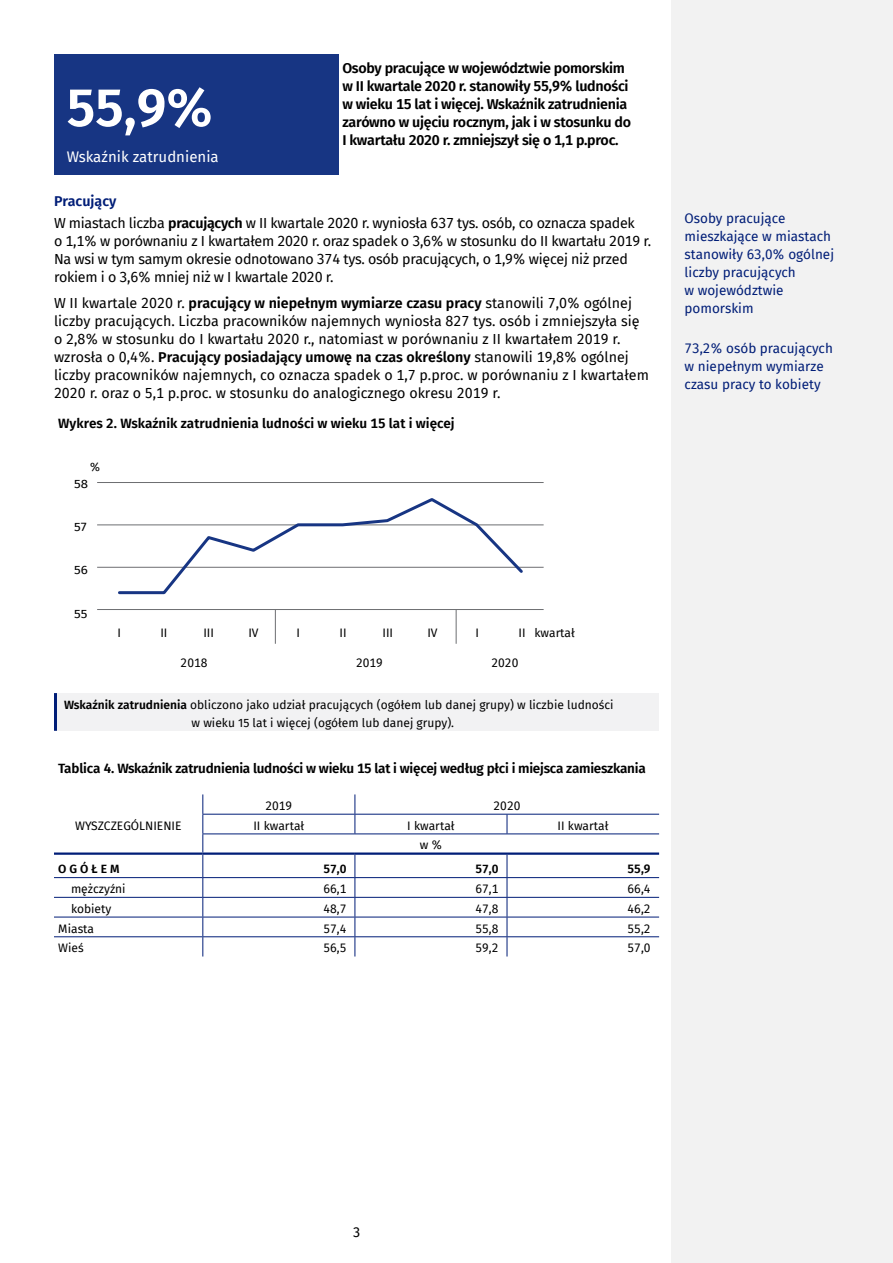
<style>
.page{position:relative;width:893px;height:1263px;background:#fff}
.page>*{position:absolute;margin:0;border:0;box-sizing:border-box;transform-origin:0 0}
.t1{font:600 54px "Fira Sans";color:#fff}
.granatowa_ramka{font:15px "Fira Sans";color:#fff}
.TEKST_zwykły{font:14.25px/18px "Fira Sans";letter-spacing:-.01em;color:#000}
.TEKST_zwykły-2{font:600 14.25px/18px "Fira Sans";letter-spacing:-.02em;color:#000}
.TYTUŁ_podrozdziału{font:600 14.25px "Fira Sans";color:#001d77}
.TEKST_na_marginesie{font:13.5px/18px "Fira Sans";color:#001d77}
.TYTUŁ_wykresu-tabl{font:600 13.5px "Fira Sans";letter-spacing:-.02em;color:#000}
.TYTUŁ_wykresu-tabl-2{font:600 13.5px "Fira Sans";color:#000}
.TABL_notka{font:12px/18px "Fira Sans";color:#000}
.TABL_główka{font:12px "Fira Sans";color:#000}
.TABL_Liczby{font:12px "Fira Sans";color:#000}
.TABL_Boczek-3{font:12px "Fira Sans";color:#000}
.TABL_Liczby-semibold{font:600 12px "Fira Sans";color:#000}
.TABL_Boczek-1{font:12px "Fira Sans";color:#000}
.TABL_notka-2{font:12px "Fira Sans";color:#000;scale:1.1 1}
.TABL_Boczek-1-semibo{font:600 12px "Fira Sans";color:#000}
.s1{font-weight:600}
</style>
<div class="page">
<hr style="left:0;top:0;width:1px;height:1263px;background:#f2f2f2">
<div style="left:672px;top:0;width:221px;height:1263px;background:#f2f2f2"></div>
<div style="left:54px;top:54px;width:284px;height:121px;background:#173583"></div>
<hr style="left:275px;top:610px;width:1px;height:34px;background:#6d6e71">
<hr style="left:456px;top:610px;width:1px;height:34px;background:#6d6e71">
<hr style="left:97px;top:482px;width:447px;height:1px;background:#6d6e71">
<hr style="left:97px;top:525px;width:447px;height:1px;background:#6d6e71">
<hr style="left:97px;top:567px;width:447px;height:1px;background:#6d6e71">
<hr style="left:97px;top:609px;width:447px;height:1px;background:#6d6e71">
<svg style="left:116px;top:498px;width:410px;height:97px"></svg>
<div style="left:56px;top:693px;width:603px;height:38px;background:#f2f2f3"></div>
<hr style="left:54px;top:693px;width:3px;height:38px;background:#001d77">
<hr style="left:202px;top:814px;width:153px;height:1px;background:#001d77">
<hr style="left:355px;top:814px;width:152px;height:1px;background:#001d77">
<svg style="left:355px;top:794px;width:1px;height:39px"></svg>
<hr style="left:507px;top:814px;width:152px;height:1px;background:#001d77">
<svg style="left:507px;top:814px;width:1px;height:19px"></svg>
<hr style="left:202px;top:833px;width:153px;height:1px;background:#001d77">
<hr style="left:355px;top:833px;width:152px;height:1px;background:#001d77">
<hr style="left:507px;top:833px;width:152px;height:1px;background:#001d77">
<hr style="left:203px;top:897px;width:152px;height:1px;background:#001d77">
<hr style="left:355px;top:897px;width:152px;height:1px;background:#001d77">
<hr style="left:507px;top:897px;width:152px;height:1px;background:#001d77">
<hr style="left:203px;top:917px;width:152px;height:1px;background:#001d77">
<hr style="left:355px;top:917px;width:152px;height:1px;background:#001d77">
<hr style="left:507px;top:917px;width:152px;height:1px;background:#001d77">
<hr style="left:54px;top:936px;width:149px;height:1px;background:#001d77">
<hr style="left:203px;top:936px;width:152px;height:1px;background:#001d77">
<svg style="left:202px;top:794px;width:1px;height:162px"></svg>
<hr style="left:355px;top:936px;width:152px;height:1px;background:#001d77">
<hr style="left:507px;top:936px;width:152px;height:1px;background:#001d77">
<hr style="left:54px;top:877px;width:149px;height:1px;background:#001d77">
<hr style="left:54px;top:897px;width:149px;height:1px;background:#001d77">
<hr style="left:54px;top:917px;width:149px;height:1px;background:#001d77">
<hr style="left:54px;top:852px;width:149px;height:3px;background:#001d77">
<svg style="left:355px;top:855px;width:1px;height:101px"></svg>
<svg style="left:507px;top:855px;width:1px;height:101px"></svg>
<hr style="left:203px;top:877px;width:152px;height:1px;background:#001d77">
<hr style="left:355px;top:877px;width:152px;height:1px;background:#001d77">
<hr style="left:507px;top:877px;width:152px;height:1px;background:#001d77">
<hr style="left:203px;top:852px;width:152px;height:3px;background:#001d77">
<hr style="left:355px;top:852px;width:152px;height:3px;background:#001d77">
<hr style="left:507px;top:852px;width:152px;height:3px;background:#001d77">
<p class="t1" style="left:67px;top:63px;width:147px">55,9%</p>
<p class="granatowa_ramka" style="left:67px;top:145px;width:154px">Wskaźnik zatrudnienia</p>
<p class="TEKST_zwykły-2" style="left:342px;top:59px;width:290px">Osoby pracujące w województwie pomorskim w II kwartale 2020 r. stanowiły 55,9% ludności w wieku 15 lat i więcej. Wskaźnik zatrudnienia zarówno w ujęciu rocznym, jak i w stosunku do I kwartału 2020 r. zmniejszył się o 1,1 p.proc.</p>
<p class="TYTUŁ_podrozdziału" style="left:54px;top:189px;width:64px">Pracujący</p>
<p class="TEKST_zwykły" style="left:54px;top:213px;width:599px">W miastach liczba <span class="s1">pracujących</span> w II kwartale 2020 r. wyniosła 637 tys. osób, co oznacza spadek<br>o 1,1% w porównaniu z I kwartałem 2020 r. oraz spadek o 3,6% w stosunku do II kwartału 2019 r.<br>Na wsi w tym samym okresie odnotowano 374 tys. osób pracujących, o 1,9% więcej niż przed rokiem i o 3,6% mniej niż w I kwartale 2020 r.</p>
<p class="TEKST_zwykły" style="left:54px;top:294px;width:596px">W II kwartale 2020 r. <span class="s1">pracujący w niepełnym wymiarze czasu pracy</span> stanowili 7,0% ogólnej liczby pracujących. Liczba pracowników najemnych wyniosła 827 tys. osób i zmniejszyła się o 2,8% w stosunku do I kwartału 2020 r., natomiast w porównaniu z II kwartałem 2019 r. wzrosła o 0,4%. <span class="s1">Pracujący posiadający umowę na czas określony</span> stanowili 19,8% ogólnej liczby pracowników najemnych, co oznacza spadek o 1,7 p.proc. w porównaniu z I kwartałem 2020 r. oraz o 5,1 p.proc. w stosunku do analogicznego okresu 2019 r.</p>
<p class="TYTUŁ_wykresu-tabl-2" style="left:58px;top:412px;width:398px">Wykres 2. Wskaźnik zatrudnienia ludności w wieku 15 lat i więcej</p>
<p class="TABL_notka" style="left:90px;top:458px;width:11px">%</p>
<p class="TABL_notka-2" style="left:74px;top:475px;width:14px">58</p>
<p class="TABL_notka-2" style="left:74px;top:518px;width:13px">57</p>
<p class="TABL_notka-2" style="left:74px;top:561px;width:14px">56</p>
<p class="TABL_notka-2" style="left:74px;top:604px;width:14px">55</p>
<p class="TABL_notka" style="left:117px;top:623px;width:5px">I</p>
<p class="TABL_notka" style="left:160px;top:623px;width:9px">II</p>
<p class="TABL_notka" style="left:203px;top:623px;width:12px">III</p>
<p class="TABL_notka" style="left:248px;top:623px;width:12px">IV</p>
<p class="TABL_notka" style="left:296px;top:623px;width:5px">I</p>
<p class="TABL_notka" style="left:339px;top:623px;width:9px">II</p>
<p class="TABL_notka" style="left:382px;top:623px;width:12px">III</p>
<p class="TABL_notka" style="left:427px;top:623px;width:12px">IV</p>
<p class="TABL_notka" style="left:475px;top:623px;width:5px">I</p>
<p class="TABL_notka" style="left:518px;top:623px;width:9px">II</p>
<p class="TABL_notka" style="left:181px;top:654px;width:28px">2018</p>
<p class="TABL_notka" style="left:356px;top:654px;width:28px">2019</p>
<p class="TABL_notka" style="left:492px;top:654px;width:28px">2020</p>
<p class="TABL_notka" style="left:534px;top:623px;width:42px">kwartał</p>
<p class="TABL_notka" style="left:192px;top:695px;width:423px;text-indent:-128px"><span class="s1">Wskaźnik zatrudnienia</span> obliczono jako udział pracujących (ogółem lub danej grupy) w liczbie ludności w wieku 15 lat i więcej (ogółem lub danej grupy).</p>
<p class="TYTUŁ_wykresu-tabl" style="left:58px;top:757px;width:589px">Tablica 4. Wskaźnik zatrudnienia ludności w wieku 15 lat i więcej według płci i miejsca zamieszkania</p>
<p class="TABL_główka" style="left:75px;top:816px;width:108px">WYSZCZEGÓLNIENIE</p>
<p class="TABL_główka" style="left:265px;top:797px;width:28px">2019</p>
<p class="TABL_główka" style="left:494px;top:797px;width:28px">2020</p>
<p class="TABL_główka" style="left:253px;top:816px;width:52px">II kwartał</p>
<p class="TABL_główka" style="left:407px;top:816px;width:49px">I kwartał</p>
<p class="TABL_główka" style="left:558px;top:816px;width:52px">II kwartał</p>
<p class="TABL_główka" style="left:420px;top:836px;width:24px">w %</p>
<p class="TABL_Boczek-1-semibo" style="left:58px;top:859px;width:63px">O G Ó Ł E M</p>
<p class="TABL_Liczby-semibold" style="left:323px;top:859px;width:25px">57,0</p>
<p class="TABL_Liczby-semibold" style="left:475px;top:859px;width:25px">57,0</p>
<p class="TABL_Liczby-semibold" style="left:628px;top:859px;width:25px">55,9</p>
<p class="TABL_Boczek-3" style="left:71px;top:880px;width:56px">mężczyźni</p>
<p class="TABL_Liczby" style="left:323px;top:880px;width:25px">66,1</p>
<p class="TABL_Liczby" style="left:475px;top:880px;width:25px">67,1</p>
<p class="TABL_Liczby" style="left:628px;top:880px;width:25px">66,4</p>
<p class="TABL_Boczek-3" style="left:71px;top:899px;width:42px">kobiety</p>
<p class="TABL_Liczby" style="left:323px;top:899px;width:25px">48,7</p>
<p class="TABL_Liczby" style="left:475px;top:899px;width:25px">47,8</p>
<p class="TABL_Liczby" style="left:628px;top:899px;width:25px">46,2</p>
<p class="TABL_Boczek-1" style="left:58px;top:919px;width:37px">Miasta</p>
<p class="TABL_Liczby" style="left:323px;top:919px;width:25px">57,4</p>
<p class="TABL_Liczby" style="left:475px;top:919px;width:25px">55,8</p>
<p class="TABL_Liczby" style="left:628px;top:919px;width:25px">55,2</p>
<p class="TABL_Boczek-1" style="left:58px;top:939px;width:27px">Wieś</p>
<p class="TABL_Liczby" style="left:323px;top:939px;width:25px">56,5</p>
<p class="TABL_Liczby" style="left:475px;top:939px;width:25px">59,2</p>
<p class="TABL_Liczby" style="left:628px;top:939px;width:25px">57,0</p>
<p class="TEKST_na_marginesie" style="left:685px;top:209px;width:151px">Osoby pracujące mieszkające w miastach stanowiły 63,0% ogólnej liczby pracujących<br>w województwie pomorskim</p>
<p class="TEKST_na_marginesie" style="left:685px;top:339px;width:150px">73,2% osób pracujących w niepełnym wymiarze czasu pracy to kobiety</p>
<p class="TEKST_zwykły" style="left:353px;top:1223px;width:9px">3</p>
</div>
